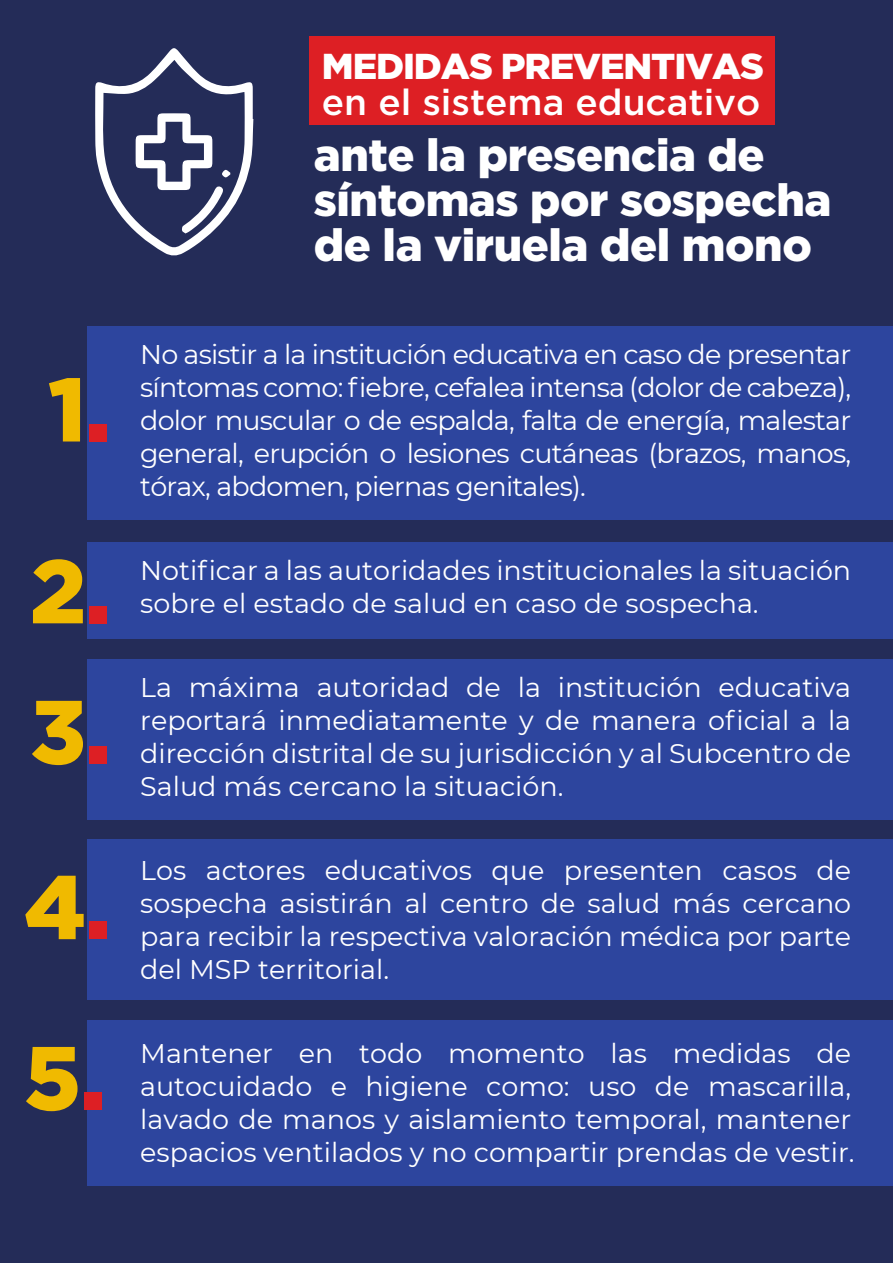
<style>
.page{position:relative;width:893px;height:1263px;background:#242c58}
.page>*{position:absolute;margin:0;border:0;box-sizing:border-box;transform-origin:0 0}
.t1{font:900 90px/172.9px "Gotham";color:#f0ba00}
.t2{font:900 45px/45px "Gotham";letter-spacing:-.01em;color:#fff}
.t3{font:500 36.3px "Gotham";color:#fff}
.t4{font:900 36px "Gotham";letter-spacing:-.03em;color:#fff}
.t5{font:27px/33px "Montserrat";color:#fff;text-align:justify}
.s1{color:#dd1f24}
</style>
<div class="page">
<div style="left:87px;top:327px;width:806px;height:193px;background:#2d459e"></div>
<div style="left:87px;top:542px;width:806px;height:97px;background:#2d459e"></div>
<div style="left:87px;top:659px;width:806px;height:160px;background:#2d459e"></div>
<div style="left:87px;top:839px;width:806px;height:161px;background:#2d459e"></div>
<div style="left:87px;top:1020px;width:806px;height:166px;background:#2d459e"></div>
<div style="left:309px;top:37px;width:466px;height:88px;background:#dd1f24"></div>
<svg style="left:95px;top:48px;width:158px;height:208px"></svg>
<h1 class="t1" style="left:30px;top:318px;width:82px;line-height:181.8px">1<span class="s1">.<br></span>2<span class="s1">.</span></h1>
<h1 class="t1" style="left:24px;top:644px;width:88px;text-align:justify">3<span class="s1">.<br></span>4<span class="s1">.<br></span>5<span class="s1">.</span></h1>
<h3 class="t4" style="left:322px;top:42px;width:444px">MEDIDAS PREVENTIVAS</h3>
<h3 class="t3" style="left:322px;top:79px;width:440px">en el sistema educativo</h3>
<h2 class="t2" style="left:314px;top:133px;width:519px">ante la presencia de síntomas por sospecha de la viruela del mono</h2>
<p class="t5" style="left:140px;top:337px;width:712px">No asistir a la institución educativa en caso de presentar síntomas como: fiebre, cefalea intensa (dolor de cabeza), dolor muscular o de espalda, falta de energía, malestar general, erupción o lesiones cutáneas (brazos, manos, tórax, abdomen, piernas genitales).</p>
<p class="t5" style="left:140px;top:553px;width:712px">Notificar a las autoridades institucionales la situación sobre el estado de salud en caso de sospecha.</p>
<p class="t5" style="left:140px;top:670px;width:712px">La máxima autoridad de la institución educativa reportará inmediatamente y de manera oficial a la dirección distrital de su jurisdicción y al Subcentro de Salud más cercano la situación.</p>
<p class="t5" style="left:140px;top:853px;width:712px">Los actores educativos que presenten casos de sospecha asistirán al centro de salud más cercano para recibir la respectiva valoración médica por parte del MSP territorial.</p>
<p class="t5" style="left:140px;top:1036px;width:716px;text-align:left">Mantener en todo momento las medidas de autocuidado e higiene como: uso de mascarilla, lavado de manos y aislamiento temporal, mantener espacios ventilados y no compartir prendas de vestir.</p>
</div>
